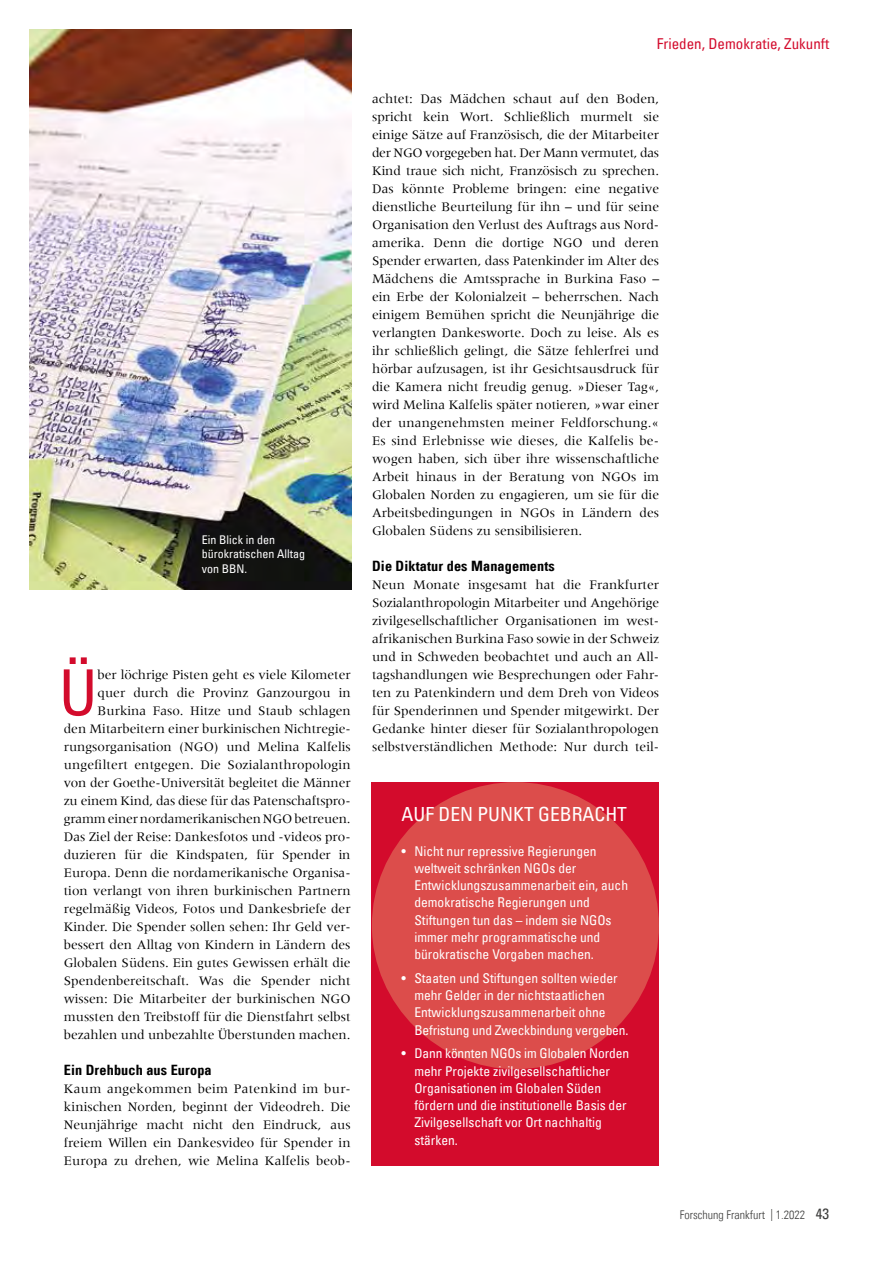
<style>
.page{position:relative;width:893px;height:1263px;background:#fff}
.page>*{position:absolute;margin:0;border:0;box-sizing:border-box;transform-origin:0 0}
.t1{font:condensed 63.3px "Univers Com 57";color:#d30b2c}
.t2{font:condensed 19.5px "Univers Com 57";color:#fff}
.t3{font:condensed 15px "Univers Com 57";color:#d30b2c}
.t4{font:14.25px "Univers Com 67 Bold Cond";letter-spacing:.01em;color:#000}
.t5{font:13.5px/18px "Meridien";color:#000;text-align:justify}
.t6{font:condensed 13.5px/17.2px "Univers Com 57";color:#fff}
.t7{font:condensed 12px/14.4px "Univers Com 57";color:#fff}
.t8{font:12px "Univers Com 47 Light Cond";color:#3c3c3b}
.s1{font-family:"Univers Com 57";font-stretch:condensed;font-size:15px}
</style>
<div class="page">
<img style="left:30px;top:30px;width:321px;height:559px">
<div style="left:372px;top:782px;width:287px;height:383px;background:#d30b2c"></div>
<div style="left:372px;top:782px;width:287px;height:287px;background:#dc4d4b;border-radius:50%"></div>
<p class="t7" style="left:202px;top:532px;width:105px">Ein Blick in den bürokratischen Alltag von BBN.</p>
<h1 class="t1" style="left:59px;top:652px;width:40px">Ü</h1>
<p class="t5" style="left:64px;top:666px;width:289px;text-align:right">ber löchrige Pisten geht es viele Kilometer<br>quer durch die Provinz Ganzourgou in Burkina Faso. Hitze und Staub schlagen<br>den Mitarbeitern einer burkinischen Nichtregie&shy;rungsorganisation (NGO) und Melina Kalfelis ungefiltert entgegen. Die Sozialanthropologin von der Goethe-Universität begleitet die Männer zu einem Kind, das diese für das Patenschaftspro&shy;gramm einer nordamerikanischen NGO betreuen.<br>Das Ziel der Reise: Dankesfotos und -videos pro&shy;duzieren für die Kindspaten, für Spender in Europa. Denn die nordamerikanische Organisa&shy;tion verlangt von ihren burkinischen Partnern regelmäßig Videos, Fotos und Dankesbriefe der Kinder. Die Spender sollen sehen: Ihr Geld ver&shy;bessert den Alltag von Kindern in Ländern des Globalen Südens. Ein gutes Gewissen erhält die Spendenbereitschaft. Was die Spender nicht wissen: Die Mitarbeiter der burkinischen NGO mussten den Treibstoff für die Dienstfahrt selbst bezahlen und unbezahlte Überstunden machen.</p>
<p class="t4" style="left:64px;top:1061px;width:149px">Ein Drehbuch aus Europa</p>
<p class="t5" style="left:64px;top:1080px;width:288px">Kaum angekommen beim Patenkind im bur&shy;kinischen Norden, beginnt der Videodreh. Die Neunjährige macht nicht den Eindruck, aus freiem Willen ein Dankesvideo für Spender in Europa zu drehen, wie Melina Kalfelis beob-</p>
<p class="t3" style="left:657px;top:34px;width:174px">Frieden, Demokratie, Zukunft</p>
<p class="t5" style="left:372px;top:90px;width:289px">achtet: Das Mädchen schaut auf den Boden, spricht kein Wort. Schließlich murmelt sie einige Sätze auf Französisch, die der Mitarbeiter der NGO vorgegeben hat. Der Mann vermutet, das Kind traue sich nicht, Französisch zu sprechen.<br>Das könnte Probleme bringen: eine negative dienstliche Beurteilung für ihn – und für seine Organisation den Verlust des Auftrags aus Nord&shy;amerika. Denn die dortige NGO und deren Spender erwarten, dass Patenkinder im Alter des Mädchens die Amtssprache in Burkina Faso – ein Erbe der Kolonialzeit – beherrschen. Nach einigem Bemühen spricht die Neunjährige die verlangten Dankesworte. Doch zu leise. Als es ihr schließlich gelingt, die Sätze fehlerfrei und hörbar aufzusagen, ist ihr Gesichtsausdruck für die Kamera nicht freudig genug. »Dieser Tag«, wird Melina Kalfelis später notieren, »war einer der unangenehmsten meiner Feldforschung.« Es sind Erlebnisse wie dieses, die Kalfelis be&shy;wogen haben, sich über ihre wissenschaftliche Arbeit hinaus in der Beratung von NGOs im Globalen Norden zu engagieren, um sie für die Arbeitsbedingungen in NGOs in Ländern des Globalen Südens zu sensibilisieren.</p>
<p class="t4" style="left:372px;top:557px;width:184px">Die Diktatur des Managements</p>
<p class="t5" style="left:372px;top:576px;width:289px;text-align:left">Neun Monate insgesamt hat die Frankfurter Sozialanthropologin Mitarbeiter und Angehörige zivilgesellschaftlicher Organisationen im west&shy;afrikanischen Burkina Faso sowie in der Schweiz und in Schweden beobachtet und auch an All&shy;tagshandlungen wie Besprechungen oder Fahr&shy;ten zu Patenkindern und dem Dreh von Videos für Spenderinnen und Spender mitgewirkt. Der Gedanke hinter dieser für Sozialanthropologen selbstverständlichen Methode: Nur durch teil-</p>
<h2 class="t2" style="left:402px;top:802px;width:227px">AUF DEN PUNKT GEBRACHT</h2>
<p class="t6" style="left:414px;top:842px;width:215px;text-indent:-13px">• Nicht nur repressive Regierungen weltweit schränken NGOs der Entwicklungszusammenarbeit ein, auch demokratische Regierungen und Stiftungen tun das – indem sie NGOs immer mehr programmatische und bürokratische Vorgaben machen.</p>
<p class="t6" style="left:414px;top:969px;width:216px;text-indent:-13px">• Staaten und Stiftungen sollten wieder mehr Gelder in der nichtstaatlichen Entwicklungszusammenarbeit ohne Befristung und Zweckbindung vergeben.</p>
<p class="t6" style="left:414px;top:1045px;width:216px;text-indent:-13px">• Dann könnten NGOs im Globalen Norden mehr Projekte zivilgesellschaftlicher Organisationen im Globalen Süden fördern und die institutionelle Basis der Zivilgesellschaft vor Ort nachhaltig stärken.</p>
<p class="t8" style="left:680px;top:1208px;width:151px">Forschung Frankfurt | 1.2022 <span class="s1">43</span></p>
</div>
